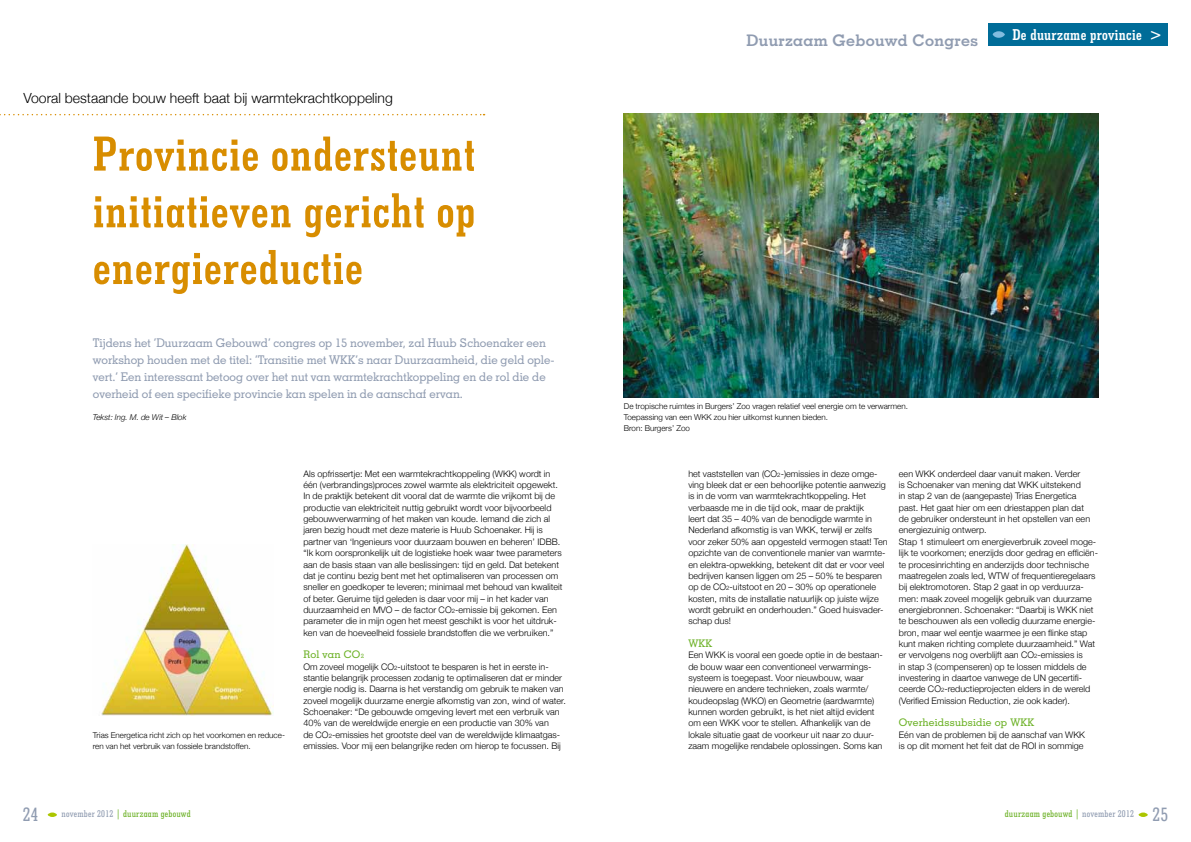
<style>
.page{position:relative;width:1191px;height:842px;background:#fff}
.page>*{position:absolute;margin:0;border:0;box-sizing:border-box;transform-origin:0 0}
.t1{font:700 condensed 50px/56.7px "Geometric Slab 703 BT";letter-spacing:.02em;color:#d88d00;text-align:justify}
.t2{font:500 condensed 20px "Geometric Slab 703 BT";color:#909cb1}
.t3{font:700 16px "Geometric Slab 703 BT";letter-spacing:.02em;color:#909cb1}
.t4{font:700 condensed 16px "Geometric Slab 703 BT";letter-spacing:.02em;color:#fff}
.t5{font:300 14px "Helvetica Neue";color:#000}
.t6{font:500 12px/17px "Geometric Slab 703 BT";letter-spacing:.005em;color:#909cb1}
.t7{font:500 10.5px "Geometric Slab 703 BT";letter-spacing:.02em;color:#6ab023}
.t8{font:500 condensed 10px "Geometric Slab 703 BT";letter-spacing:.02em;color:#6ab023}
.t9{font:300 9px/11.3px "Helvetica Neue";letter-spacing:.005em;color:#000}
.t10{font:300 8px/11.3px "Helvetica Neue";letter-spacing:.005em;color:#000}
.t11{font:italic 300 8px "Helvetica Neue";letter-spacing:.005em;color:#000}
.s1{font-size:6px}
.s2{color:#909cb1}
</style>
<div class="page">
<svg style="left:1138px;top:812px;width:9px;height:5px"></svg>
<svg style="left:48px;top:812px;width:9px;height:5px"></svg>
<div style="left:988px;top:23px;width:180px;height:23px;background:#006c98"></div>
<svg style="left:992px;top:31px;width:13px;height:7px"></svg>
<img style="left:624px;top:114px;width:474px;height:283px">
<svg style="left:0;top:114px;width:484px;height:1px"></svg>
<img style="left:101px;top:545px;width:172px;height:171px">
<h3 class="t5" style="left:24px;top:89px;width:371px">Vooral bestaande bouw heeft baat bij warmtekrachtkoppeling</h3>
<h1 class="t1" style="left:93px;top:124px;width:384px">Provincie ondersteunt initiatieven gericht op energiereductie</h1>
<p class="t6" style="left:93px;top:334px;width:463px">Tijdens het ‘Duurzaam Gebouwd’ congres op 15 november, zal Huub Schoenaker een workshop houden met de titel: ‘Transitie met WKK’s naar Duurzaamheid, die geld ople&shy;vert.’ Een interessant betoog over het nut van warmtekrachtkoppeling en de rol die de overheid of een specifieke provincie kan spelen in de aanschaf ervan.</p>
<p class="t11" style="left:93px;top:412px;width:95px">Tekst: Ing. M. de Wit – Blok</p>
<p class="t10" style="left:93px;top:729px;width:194px">Trias Energetica richt zich op het voorkomen en reduce&shy;ren van het verbruik van fossiele brandstoffen.</p>
<p class="t9" style="left:303px;top:468px;width:261px">Als opfrissertje: Met een warmtekrachtkoppeling (WKK) wordt in één (verbrandings)proces zowel warmte als elektriciteit opgewekt.<br>In de praktijk betekent dit vooral dat de warmte die vrijkomt bij de productie van elektriciteit nuttig gebruikt wordt voor bijvoorbeeld gebouwverwarming of het maken van koude. Iemand die zich al jaren bezig houdt met deze materie is Huub Schoenaker. Hij is partner van ‘Ingenieurs voor duurzaam bouwen en beheren’ IDBB. “Ik kom oorspronkelijk uit de logistieke hoek waar twee parameters aan de basis staan van alle beslissingen: tijd en geld. Dat betekent dat je continu bezig bent met het optimaliseren van processen om sneller en goedkoper te leveren; minimaal met behoud van kwaliteit of beter. Geruime tijd geleden is daar voor mij – in het kader van duurzaamheid en MVO – de factor CO<span class="s1">2</span>-emissie bij gekomen. Een parameter die in mijn ogen het meest geschikt is voor het uitdruk&shy;ken van de hoeveelheid fossiele brandstoffen die we verbruiken.”</p>
<p class="t7" style="left:303px;top:648px;width:62px">Rol van CO<span class="s1">2</span></p>
<p class="t9" style="left:303px;top:660px;width:264px">Om zoveel mogelijk CO<span class="s1">2</span>-uitstoot te besparen is het in eerste in&shy;stantie belangrijk processen zodanig te optimaliseren dat er minder energie nodig is. Daarna is het verstandig om gebruik te maken van zoveel mogelijk duurzame energie afkomstig van zon, wind of water.<br>Schoenaker: “De gebouwde omgeving levert met een verbruik van 40% van de wereldwijde energie en een productie van 30% van<br>de CO<span class="s1">2</span>-emissies het grootste deel van de wereldwijde klimaatgas&shy;emissies. Voor mij een belangrijke reden om hierop te focussen. Bij</p>
<h3 class="t3" style="left:746px;top:30px;width:233px">Duurzaam Gebouwd Congres</h3>
<h3 class="t4" style="left:1012px;top:25px;width:151px">De duurzame provincie &gt;</h3>
<p class="t10" style="left:624px;top:400px;width:286px">De tropische ruimtes in Burgers’ Zoo vragen relatief veel energie om te verwarmen.<br>Toepassing van een WKK zou hier uitkomst kunnen bieden.<br>Bron: Burgers’ Zoo</p>
<p class="t9" style="left:688px;top:468px;width:201px">het vaststellen van (CO<span class="s1">2</span>-)emissies in deze omge&shy;ving bleek dat er een behoorlijke potentie aanwezig is in de vorm van warmtekrachtkoppeling. Het verbaasde me in die tijd ook, maar de praktijk<br>leert dat 35 – 40% van de benodigde warmte in Nederland afkomstig is van WKK, terwijl er zelfs voor zeker 50% aan opgesteld vermogen staat! Ten opzichte van de conventionele manier van warmte&shy;en elektra-opwekking, betekent dit dat er voor veel bedrijven kansen liggen om 25 – 50% te besparen op de CO<span class="s1">2</span>-uitstoot en 20 – 30% op operationele kosten, mits de installatie natuurlijk op juiste wijze wordt gebruikt en onderhouden.” Goed huisvader&shy;schap dus!</p>
<p class="t7" style="left:688px;top:637px;width:25px">WKK</p>
<p class="t9" style="left:688px;top:649px;width:196px">Een WKK is vooral een goede optie in de bestaan&shy;de bouw waar een conventioneel verwarmings&shy;systeem is toegepast. Voor nieuwbouw, waar nieuwere en andere technieken, zoals warmte/ koudeopslag (WKO) en Geometrie (aardwarmte) kunnen worden gebruikt, is het niet altijd evident om een WKK voor te stellen. Afhankelijk van de lokale situatie gaat de voorkeur uit naar zo duur&shy;zaam mogelijke rendabele oplossingen. Soms kan</p>
<p class="t9" style="left:899px;top:468px;width:201px">een WKK onderdeel daar vanuit maken. Verder<br>is Schoenaker van mening dat WKK uitstekend<br>in stap 2 van de (aangepaste) Trias Energetica past. Het gaat hier om een driestappen plan dat<br>de gebruiker ondersteunt in het opstellen van een energiezuinig ontwerp.<br>Stap 1 stimuleert om energieverbruik zoveel moge&shy;lijk te voorkomen; enerzijds door gedrag en efficiën&shy;te procesinrichting en anderzijds door technische maatregelen zoals led, WTW of frequentieregelaars bij elektromotoren. Stap 2 gaat in op verduurza&shy;men: maak zoveel mogelijk gebruik van duurzame energiebronnen. Schoenaker: “Daarbij is WKK niet te beschouwen als een volledig duurzame energie&shy;bron, maar wel eentje waarmee je een flinke stap kunt maken richting complete duurzaamheid.” Wat er vervolgens nog overblijft aan CO<span class="s1">2</span>-emissies is<br>in stap 3 (compenseren) op te lossen middels de investering in daartoe vanwege de UN gecertifi&shy;ceerde CO<span class="s1">2</span>-reductieprojecten elders in de wereld (Verified Emission Reduction, zie ook kader).</p>
<p class="t7" style="left:899px;top:716px;width:137px">Overheidssubsidie op WKK</p>
<p class="t9" style="left:899px;top:728px;width:188px">Eén van de problemen bij de aanschaf van WKK is op dit moment het feit dat de ROI in sommige</p>
<h2 class="t2" style="left:23px;top:802px;width:17px">24</h2>
<h2 class="t2" style="left:1152px;top:802px;width:17px">25</h2>
<p class="t8" style="left:61px;top:807px;width:131px"><span class="s2">november 2012</span> | duurzaam gebouwd</p>
<p class="t8" style="left:1004px;top:807px;width:131px">duurzaam gebouwd | <span class="s2">november 2012</span></p>
</div>
